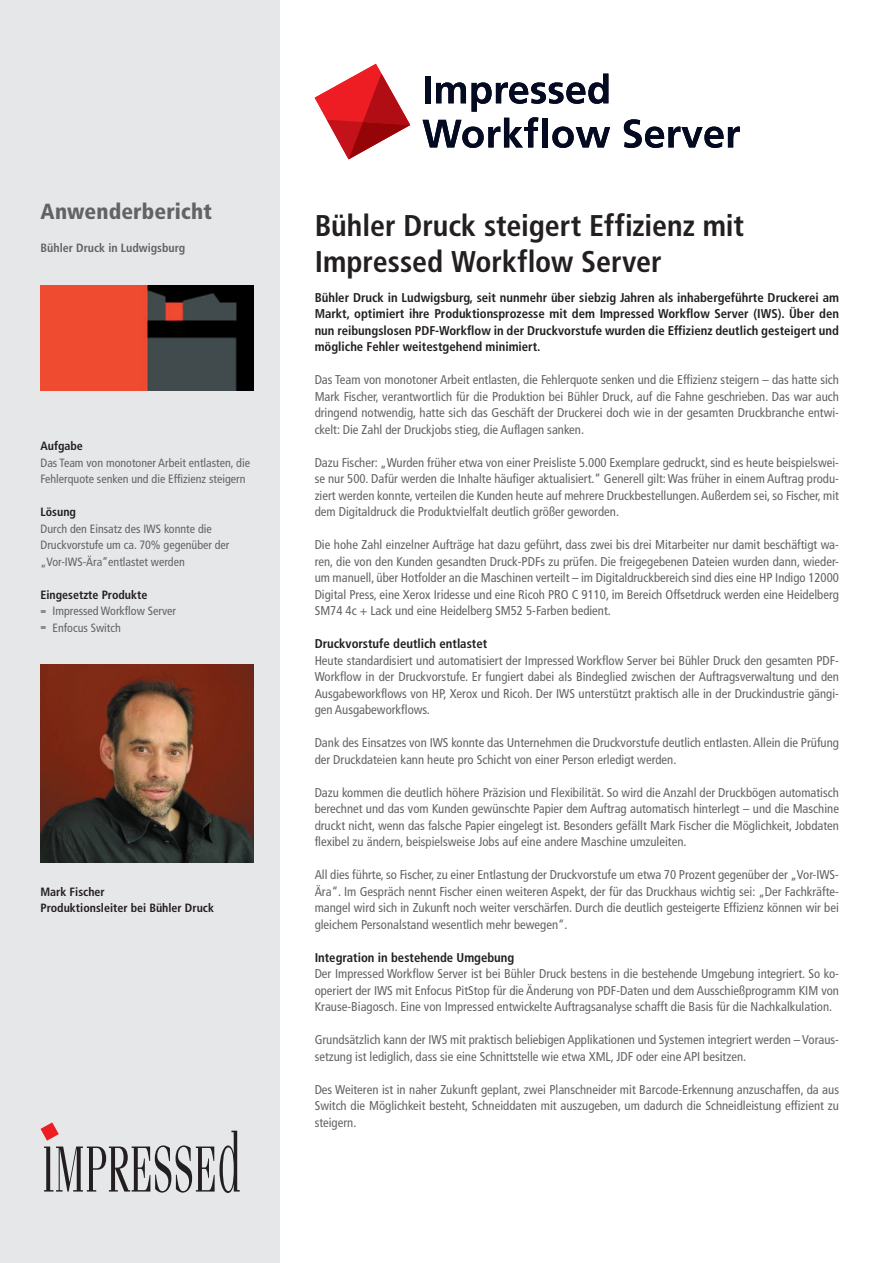
<style>
.page{position:relative;width:893px;height:1263px;background:#fff}
.page>*{position:absolute;margin:0;border:0;box-sizing:border-box;transform-origin:0 0}
.t1{font:700 condensed 30px/36px "Frutiger LT Std";color:#231f20}
.t2{font:900 condensed 21.9px "Frutiger LT Std";letter-spacing:.005em;color:#636366}
.t3{font:condensed 12.75px/16.5px "Frutiger LT Std";color:#636366;text-align:justify}
.t4{font:700 condensed 12.75px/16.5px "Frutiger LT Std";color:#231f20;text-align:justify}
.t5{font:condensed 12px/16.5px "Frutiger LT Std";color:#636366}
.t6{font:700 condensed 12px/16.5px "Frutiger LT Std";color:#231f20}
.t7{font:700 condensed 12px "Frutiger LT Std";color:#636366}
.s1{font-weight:700;color:#231f20}
</style>
<div class="page">
<div style="left:0;top:0;width:279px;height:1263px;background:#e6e7e9"></div>
<svg style="left:41px;top:1122px;width:199px;height:71px"></svg>
<svg style="left:315px;top:64px;width:95px;height:95px"></svg>
<svg style="left:423px;top:74px;width:187px;height:74px"></svg>
<svg style="left:624px;top:119px;width:116px;height:29px"></svg>
<img style="left:41px;top:665px;width:212px;height:197px">
<img style="left:41px;top:285px;width:212px;height:106px">
<h2 class="t2" style="left:41px;top:198px;width:173px">Anwenderbericht</h2>
<p class="t7" style="left:41px;top:241px;width:146px">Bühler Druck in Ludwigsburg</p>
<p class="t6" style="left:41px;top:438px;width:44px">Aufgabe</p>
<p class="t5" style="left:41px;top:454px;width:211px">Das Team von monotoner Arbeit entlasten, die<br>Fehlerquote senken und die Effizienz steigern</p>
<p class="t6" style="left:41px;top:504px;width:37px">Lösung</p>
<p class="t5" style="left:41px;top:520px;width:190px">Durch den Einsatz des IWS konnte die<br>Druckvorstufe um ca. 70% gegenüber der „Vor-IWS-Ära“entlastet werden</p>
<p class="t5" style="left:41px;top:586px;width:137px"><span class="s1">Eingesetzte Produkte<br></span>≡ Impressed Workflow Server ≡ Enfocus Switch</p>
<p class="t6" style="left:41px;top:883px;width:175px">Mark Fischer<br>Produktionsleiter bei Bühler Druck</p>
<h1 class="t1" style="left:315px;top:207px;width:431px">Bühler Druck steigert Effizienz mit<br>Impressed Workflow Server</h1>
<p class="t4" style="left:315px;top:289px;width:526px">Bühler Druck in Ludwigsburg, seit nunmehr über siebzig Jahren als inhabergeführte Druckerei am Markt, optimiert ihre Produktionsprozesse mit dem Impressed Workflow Server (IWS). Über den nun reibungslosen PDF-Workflow in der Druckvorstufe wurden die Effizienz deutlich gesteigert und mögliche Fehler weitestgehend minimiert.</p>
<p class="t3" style="left:315px;top:371px;width:526px">Das Team von monotoner Arbeit entlasten, die Fehlerquote senken und die Effizienz steigern – das hatte sich Mark Fischer, verantwortlich für die Produktion bei Bühler Druck, auf die Fahne geschrieben. Das war auch dringend notwendig, hatte sich das Geschäft der Druckerei doch wie in der gesamten Druckbranche entwi&shy;ckelt: Die Zahl der Druckjobs stieg, die Auflagen sanken.</p>
<p class="t3" style="left:315px;top:454px;width:526px">Dazu Fischer: „Wurden früher etwa von einer Preisliste 5.000 Exemplare gedruckt, sind es heute beispielswei&shy;se nur 500. Dafür werden die Inhalte häufiger aktualisiert.“ Generell gilt: Was früher in einem Auftrag produ&shy;ziert werden konnte, verteilen die Kunden heute auf mehrere Druckbestellungen. Außerdem sei, so Fischer, mit dem Digitaldruck die Produktvielfalt deutlich größer geworden.</p>
<p class="t3" style="left:315px;top:536px;width:526px">Die hohe Zahl einzelner Aufträge hat dazu geführt, dass zwei bis drei Mitarbeiter nur damit beschäftigt wa&shy;ren, die von den Kunden gesandten Druck-PDFs zu prüfen. Die freigegebenen Dateien wurden dann, wieder&shy;um manuell, über Hotfolder an die Maschinen verteilt – im Digitaldruckbereich sind dies eine HP Indigo 12000<br>Digital Press, eine Xerox Iridesse und eine Ricoh PRO C 9110, im Bereich Offsetdruck werden eine Heidelberg SM74 4c + Lack und eine Heidelberg SM52 5-Farben bedient.</p>
<p class="t4" style="left:315px;top:635px;width:174px">Druckvorstufe deutlich entlastet</p>
<p class="t3" style="left:315px;top:652px;width:526px">Heute standardisiert und automatisiert der Impressed Workflow Server bei Bühler Druck den gesamten PDF-Workflow in der Druckvorstufe. Er fungiert dabei als Bindeglied zwischen der Auftragsverwaltung und den Ausgabeworkflows von HP, Xerox und Ricoh. Der IWS unterstützt praktisch alle in der Druckindustrie gängi&shy;gen Ausgabeworkflows.</p>
<p class="t3" style="left:315px;top:734px;width:526px">Dank des Einsatzes von IWS konnte das Unternehmen die Druckvorstufe deutlich entlasten. Allein die Prüfung der Druckdateien kann heute pro Schicht von einer Person erledigt werden.</p>
<p class="t3" style="left:315px;top:784px;width:526px">Dazu kommen die deutlich höhere Präzision und Flexibilität. So wird die Anzahl der Druckbögen automatisch berechnet und das vom Kunden gewünschte Papier dem Auftrag automatisch hinterlegt – und die Maschine druckt nicht, wenn das falsche Papier eingelegt ist. Besonders gefällt Mark Fischer die Möglichkeit, Jobdaten flexibel zu ändern, beispielsweise Jobs auf eine andere Maschine umzuleiten.</p>
<p class="t3" style="left:315px;top:866px;width:526px">All dies führte, so Fischer, zu einer Entlastung der Druckvorstufe um etwa 70 Prozent gegenüber der „Vor-IWS-Ära“. Im Gespräch nennt Fischer einen weiteren Aspekt, der für das Druckhaus wichtig sei: „Der Fachkräfte&shy;mangel wird sich in Zukunft noch weiter verschärfen. Durch die deutlich gesteigerte Effizienz können wir bei gleichem Personalstand wesentlich mehr bewegen“.</p>
<p class="t4" style="left:315px;top:949px;width:201px">Integration in bestehende Umgebung</p>
<p class="t3" style="left:315px;top:965px;width:526px">Der Impressed Workflow Server ist bei Bühler Druck bestens in die bestehende Umgebung integriert. So ko&shy;operiert der IWS mit Enfocus PitStop für die Änderung von PDF-Daten und dem Ausschießprogramm KIM von Krause-Biagosch. Eine von Impressed entwickelte Auftragsanalyse schafft die Basis für die Nachkalkulation.</p>
<p class="t3" style="left:315px;top:1031px;width:526px">Grundsätzlich kann der IWS mit praktisch beliebigen Applikationen und Systemen integriert werden – Voraus&shy;setzung ist lediglich, dass sie eine Schnittstelle wie etwa XML, JDF oder eine API besitzen.</p>
<p class="t3" style="left:315px;top:1081px;width:526px">Des Weiteren ist in naher Zukunft geplant, zwei Planschneider mit Barcode-Erkennung anzuschaffen, da aus Switch die Möglichkeit besteht, Schneiddaten mit auszugeben, um dadurch die Schneidleistung effizient zu steigern.</p>
</div>
